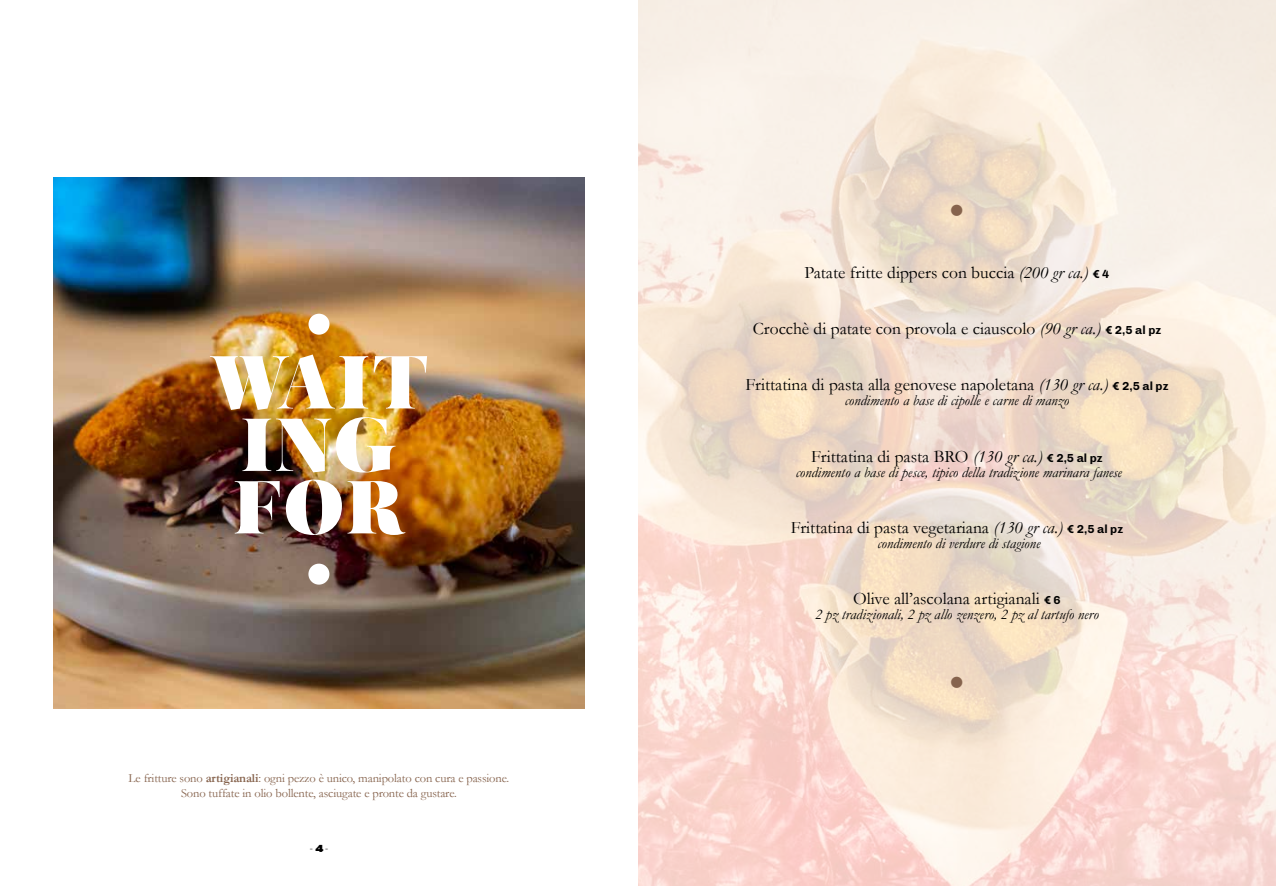
<style>
.page{position:relative;width:1276px;height:886px;background:#fff}
.page>*{position:absolute;margin:0;border:0;box-sizing:border-box;transform-origin:0 0}
.t1{font:75px/62.5px "Salome";letter-spacing:.03em;color:#fff;text-align:center}
.t2{font:40px "Salome";color:#86634d}
.t3{font:17.5px "Garamond";color:#000}
.t4{font:italic 15px "Garamond";color:#000}
.t5{font:12.5px/15px "Garamond";letter-spacing:-.01em;color:#86634d;text-align:center}
.t6{font:10px "Garamond";color:#000}
.s1{font-weight:700}
.s2{font-family:"Bau Super"}
.s3{font-style:italic}
.s4{font-family:"Chivo";font-weight:700;font-size:11.88px}
</style>
<div class="page">
<img style="left:53px;top:177px;width:532px;height:532px">
<svg style="left:638px;top:0;width:638px;height:886px;background:#f5e3d7"></svg>
<h1 class="t1" style="left:209px;top:288px;width:221px">•<br>WAIT<br>ING<br>FOR •</h1>
<p class="t5" style="left:129px;top:771px;width:382px">Le fritture sono <span class="s1">artigianali</span>: ogni pezzo è unico, manipolato con cura e passione.<br>Sono tuffate in olio bollente, asciugate e pronte da gustare.</p>
<p class="t6" style="left:310px;top:841px;width:20px">-<span class="s2">4</span> -</p>
<h2 class="t2" style="left:949px;top:181px;width:17px">•</h2>
<p class="t3" style="left:804px;top:262px;width:306px">Patate fritte dippers con buccia <span class="s3">(200 gr ca.)</span> <span class="s4">€ 4</span></p>
<p class="t3" style="left:753px;top:318px;width:410px">Crocchè di patate con provola e ciauscolo <span class="s3">(90 gr ca.)</span> <span class="s4">€ 2,5 al pz</span></p>
<p class="t3" style="left:745px;top:374px;width:424px">Frittatina di pasta alla genovese napoletana <span class="s3">(130 gr ca.)</span> <span class="s4">€ 2,5 al pz</span></p>
<p class="t4" style="left:844px;top:392px;width:226px">condimento a base di cipolle e carne di manzo</p>
<p class="t3" style="left:811px;top:446px;width:293px">Frittatina di pasta BRO <span class="s3">(130 gr ca.)</span> <span class="s4">€ 2,5 al pz</span></p>
<p class="t4" style="left:796px;top:463px;width:328px">condimento a base di pesce, tipico della tradizione marinara fanese</p>
<p class="t3" style="left:791px;top:517px;width:334px">Frittatina di pasta vegetariana <span class="s3">(130 gr ca.)</span> <span class="s4">€ 2,5 al pz</span></p>
<p class="t4" style="left:877px;top:534px;width:165px">condimento di verdure di stagione</p>
<p class="t3" style="left:853px;top:588px;width:209px">Olive all’ascolana artigianali <span class="s4">€ 6</span></p>
<p class="t4" style="left:815px;top:605px;width:285px">2 pz tradizionali, 2 pz allo zenzero, 2 pz al tartufo nero</p>
<h2 class="t2" style="left:949px;top:654px;width:17px">•</h2>
</div>
